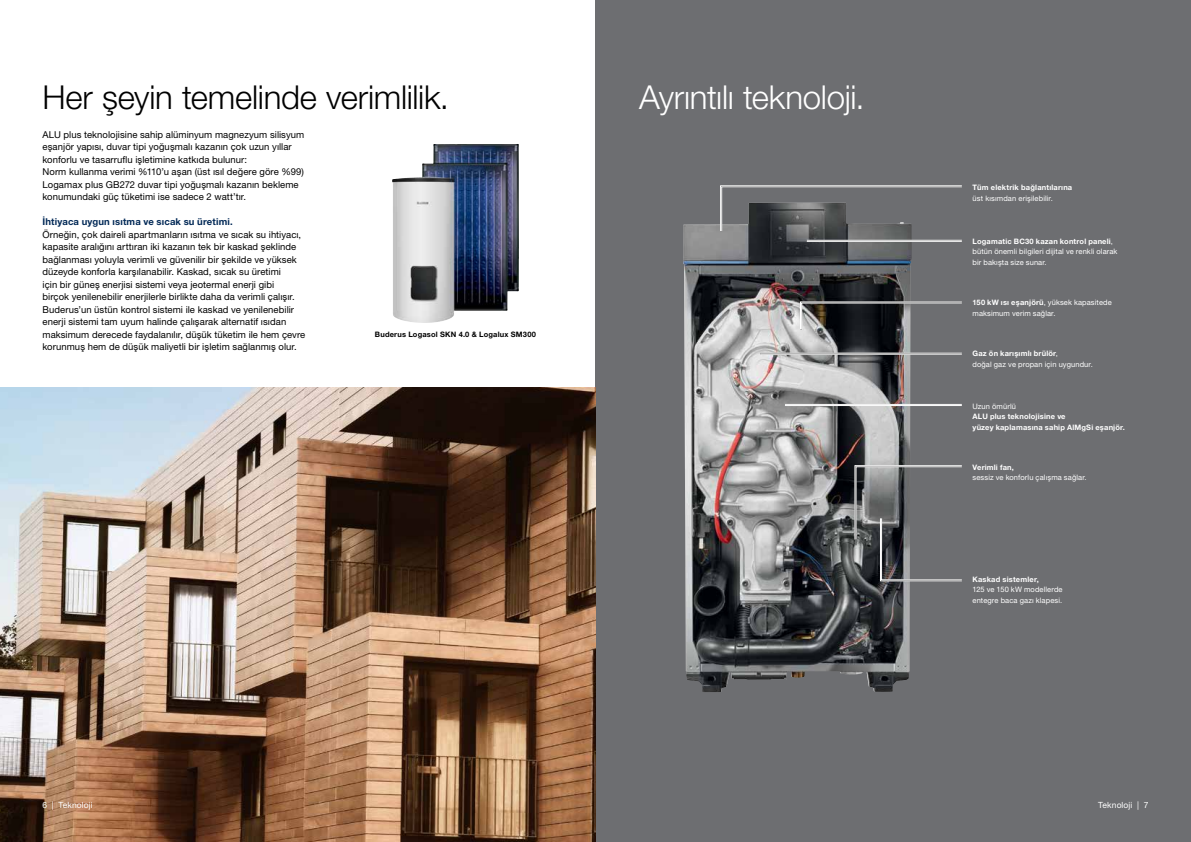
<style>
.page{position:relative;width:1191px;height:842px;background:#fff}
.page>*{position:absolute;margin:0;border:0;box-sizing:border-box;transform-origin:0 0}
.t1{font:300 33px "Helvetica Neue LT Pro";letter-spacing:-.01em;color:#000}
.t2{font:300 33px "Helvetica Neue LT Pro";letter-spacing:-.01em;color:#fff}
.t3{font:9.5px/12.5px "Helvetica Neue LT Pro";letter-spacing:.005em;color:#000}
.t4{font:700 9.5px "Helvetica Neue LT Pro";letter-spacing:.015em;color:#002856}
.t5{font:8.5px "Helvetica Neue LT Pro";letter-spacing:.01em;color:#fff}
.t6{font:7.5px/10.5px "Helvetica Neue LT Pro";letter-spacing:.015em;color:#fff}
.t7{font:700 7.5px/10.5px "Helvetica Neue LT Pro";letter-spacing:.025em;color:#fff}
.t8{font:700 7.5px "Helvetica Neue LT Pro";letter-spacing:.025em;color:#000}
.s1{font-weight:700}
</style>
<div class="page">
<div style="left:595px;top:0;width:596px;height:842px;background:#6d6e71"></div>
<img style="left:0;top:387px;width:595px;height:455px">
<img style="left:683px;top:224px;width:228px;height:468px">
<svg style="left:719px;top:185px;width:243px;height:48px"></svg>
<hr style="left:806px;top:241px;width:156px;height:1px;background:#fff">
<hr style="left:806px;top:240px;width:156px;height:1px;background:#fff">
<svg style="left:799px;top:301px;width:163px;height:30px"></svg>
<hr style="left:760px;top:354px;width:202px;height:1px;background:#fff">
<hr style="left:760px;top:353px;width:202px;height:1px;background:#fff">
<svg style="left:854px;top:465px;width:108px;height:117px"></svg>
<hr style="left:784px;top:405px;width:178px;height:1px;background:#fff">
<hr style="left:784px;top:404px;width:178px;height:1px;background:#fff">
<img style="left:392px;top:144px;width:124px;height:179px">
<h1 class="t1" style="left:43px;top:77px;width:408px">Her şeyin temelinde verimlilik.</h1>
<p class="t3" style="left:43px;top:128px;width:263px">ALU plus teknolojisine sahip alüminyum magnezyum silisyum eşanjör yapısı, duvar tipi yoğuşmalı kazanın çok uzun yıllar konforlu ve tasarruflu işletimine katkıda bulunur:<br>Norm kullanma verimi %110’u aşan (üst ısıl değere göre %99)<br>Logamax plus GB272 duvar tipi yoğuşmalı kazanın bekleme konumundaki güç tüketimi ise sadece 2 watt’tır.</p>
<p class="t4" style="left:43px;top:216px;width:192px">İhtiyaca uygun ısıtma ve sıcak su üretimi.</p>
<p class="t3" style="left:43px;top:228px;width:264px">Örneğin, çok daireli apartmanların ısıtma ve sıcak su ihtiyacı, kapasite aralığını arttıran iki kazanın tek bir kaskad şeklinde bağlanması yoluyla verimli ve güvenilir bir şekilde ve yüksek düzeyde konforla karşılanabilir. Kaskad, sıcak su üretimi<br>için bir güneş enerjisi sistemi veya jeotermal enerji gibi<br>birçok yenilenebilir enerjilerle birlikte daha da verimli çalışır.<br>Buderus’un üstün kontrol sistemi ile kaskad ve yenilenebilir enerji sistemi tam uyum halinde çalışarak alternatif ısıdan maksimum derecede faydalanılır, düşük tüketim ile hem çevre korunmuş hem de düşük maliyetli bir işletim sağlanmış olur.</p>
<p class="t8" style="left:375px;top:329px;width:163px">Buderus Logasol SKN 4.0 &amp; Logalux SM300</p>
<h1 class="t2" style="left:639px;top:77px;width:227px">Ayrıntılı teknoloji.</h1>
<p class="t7" style="left:972px;top:182px;width:101px">Tüm elektrik bağlantılarına</p>
<p class="t6" style="left:972px;top:192px;width:82px">üst kısımdan erişilebilir.</p>
<p class="t6" style="left:972px;top:235px;width:146px"><span class="s1">Logamatic BC30 kazan kontrol paneli</span>, bütün önemli bilgileri dijital ve renkli olarak bir bakışta size sunar.</p>
<p class="t6" style="left:972px;top:297px;width:141px"><span class="s1">150 kW ısı eşanjörü</span>, yüksek kapasitede maksimum verim sağlar.</p>
<p class="t6" style="left:972px;top:348px;width:122px"><span class="s1">Gaz ön karışımlı brülör</span>,<br>doğal gaz ve propan için uygundur.</p>
<p class="t6" style="left:972px;top:400px;width:45px">Uzun ömürlü</p>
<p class="t7" style="left:972px;top:411px;width:154px">ALU plus teknolojisine ve<br>yüzey kaplamasına sahip AlMgSi eşanjör.</p>
<p class="t7" style="left:972px;top:461px;width:43px">Verimli fan,</p>
<p class="t6" style="left:972px;top:472px;width:116px">sessiz ve konforlu çalışma sağlar.</p>
<p class="t7" style="left:972px;top:574px;width:68px">Kaskad sistemler,</p>
<p class="t6" style="left:972px;top:584px;width:92px">125 ve 150 kW modellerde entegre baca gazı klapesi.</p>
<p class="t5" style="left:43px;top:800px;width:52px">6 | Teknoloji</p>
<p class="t5" style="left:1098px;top:800px;width:52px">Teknoloji | 7</p>
</div>
